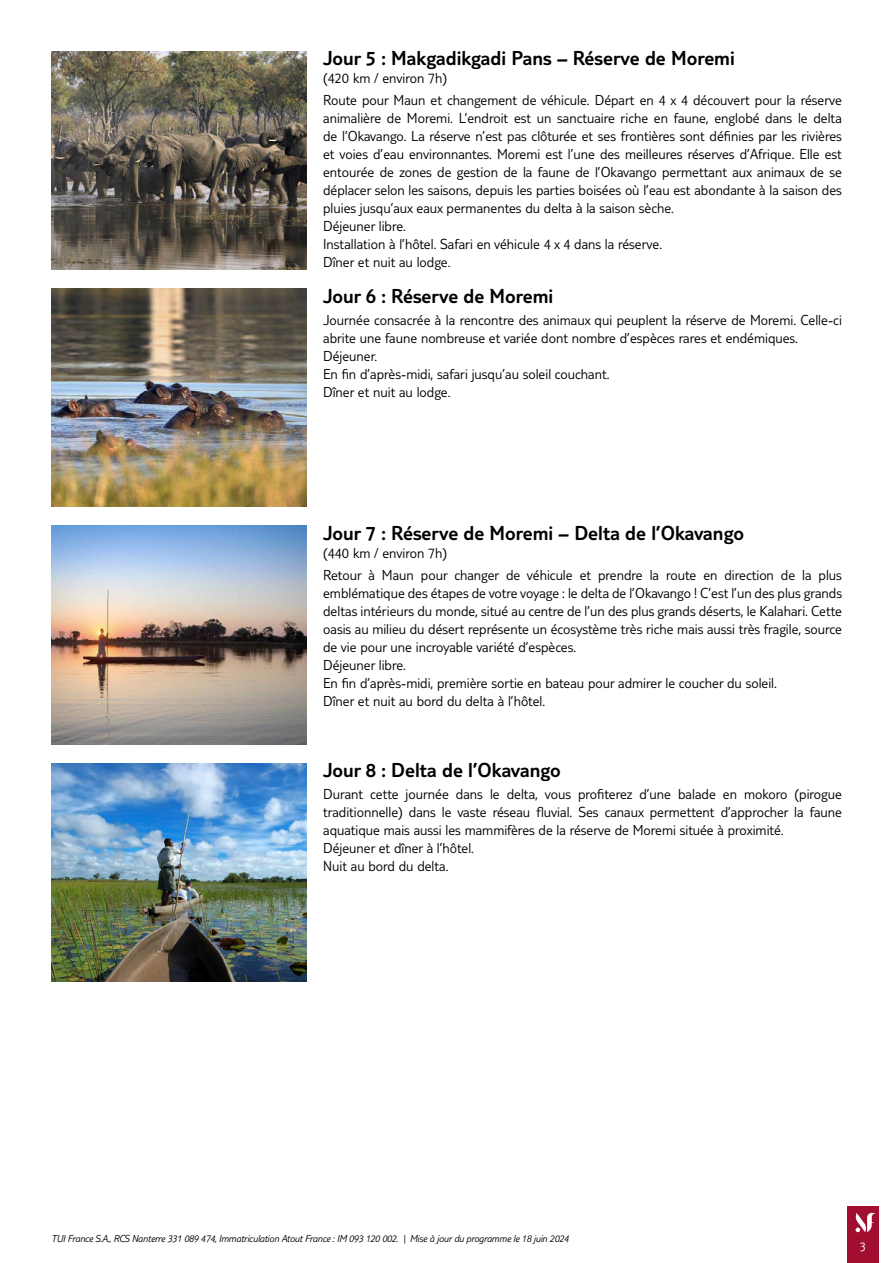
<style>
.page{position:relative;width:893px;height:1263px;background:#fff}
.page>*{position:absolute;margin:0;border:0;box-sizing:border-box;transform-origin:0 0}
.t1{font:300 21px "TUI Type";color:#000}
.t2{font:300 15px/18px "TUI Type";color:#000}
.t3{font:300 13.5px "TUI Type";color:#fff}
.t4{font:italic 300 10.5px "TUI Type";letter-spacing:-.02em;color:#000}
</style>
<div class="page">
<div style="left:847px;top:1206px;width:32px;height:57px;background:#a10e2f"></div>
<svg style="left:855px;top:1213px;width:21px;height:19px"></svg>
<img style="left:51px;top:51px;width:255px;height:219px">
<img style="left:51px;top:288px;width:255px;height:219px">
<img style="left:51px;top:526px;width:255px;height:218px">
<img style="left:51px;top:763px;width:255px;height:218px">
<h1 class="t1" style="left:323px;top:46px;width:413px">Jour 5 : Makgadikgadi Pans – Réserve de Moremi</h1>
<p class="t2" style="left:323px;top:67px;width:520px;line-height:22.2px">(420 km / environ 7h)<br>Route pour Maun et changement de véhicule. Départ en 4 x 4 découvert pour la réserve</p>
<p class="t2" style="left:323px;top:109px;width:520px">animalière de Moremi. L’endroit est un sanctuaire riche en faune, englobé dans le delta de l’Okavango. La réserve n’est pas clôturée et ses frontières sont définies par les rivières et voies d’eau environnantes. Moremi est l’une des meilleures réserves d’Afrique. Elle est entourée de zones de gestion de la faune de l’Okavango permettant aux animaux de se déplacer selon les saisons, depuis les parties boisées où l’eau est abondante à la saison des pluies jusqu’aux eaux permanentes du delta à la saison sèche.<br>Déjeuner libre.<br>Installation à l’hôtel. Safari en véhicule 4 x 4 dans la réserve.<br>Dîner et nuit au lodge.</p>
<h1 class="t1" style="left:323px;top:283px;width:232px">Jour 6 : Réserve de Moremi</h1>
<p class="t2" style="left:323px;top:310px;width:520px">Journée consacrée à la rencontre des animaux qui peuplent la réserve de Moremi. Celle-ci abrite une faune nombreuse et variée dont nombre d’espèces rares et endémiques.<br>Déjeuner.<br>En fin d’après-midi, safari jusqu’au soleil couchant.<br>Dîner et nuit au lodge.</p>
<h1 class="t1" style="left:323px;top:521px;width:422px">Jour 7 : Réserve de Moremi – Delta de l’Okavango</h1>
<p class="t2" style="left:323px;top:541px;width:520px;line-height:22.2px">(440 km / environ 7h)<br>Retour à Maun pour changer de véhicule et prendre la route en direction de la plus</p>
<p class="t2" style="left:323px;top:584px;width:520px">emblématique des étapes de votre voyage : le delta de l’Okavango ! C’est l’un des plus grands deltas intérieurs du monde, situé au centre de l’un des plus grands déserts, le Kalahari. Cette oasis au milieu du désert représente un écosystème très riche mais aussi très fragile, source de vie pour une incroyable variété d’espèces.<br>Déjeuner libre.<br>En fin d’après-midi, première sortie en bateau pour admirer le coucher du soleil.<br>Dîner et nuit au bord du delta à l’hôtel.</p>
<h1 class="t1" style="left:323px;top:758px;width:239px">Jour 8 : Delta de l’Okavango</h1>
<p class="t2" style="left:323px;top:785px;width:520px">Durant cette journée dans le delta, vous profiterez d’une balade en mokoro (pirogue traditionnelle) dans le vaste réseau fluvial. Ses canaux permettent d’approcher la faune aquatique mais aussi les mammifères de la réserve de Moremi située à proximité.<br>Déjeuner et dîner à l’hôtel.<br>Nuit au bord du delta.</p>
<p class="t4" style="left:51px;top:1232px;width:519px">TUI France S.A., RCS Nanterre 331 089 474, Immatriculation Atout France : IM 093 120 002. | Mise à jour du programme le 18 juin 2024</p>
<p class="t3" style="left:860px;top:1239px;width:8px">3</p>
</div>
